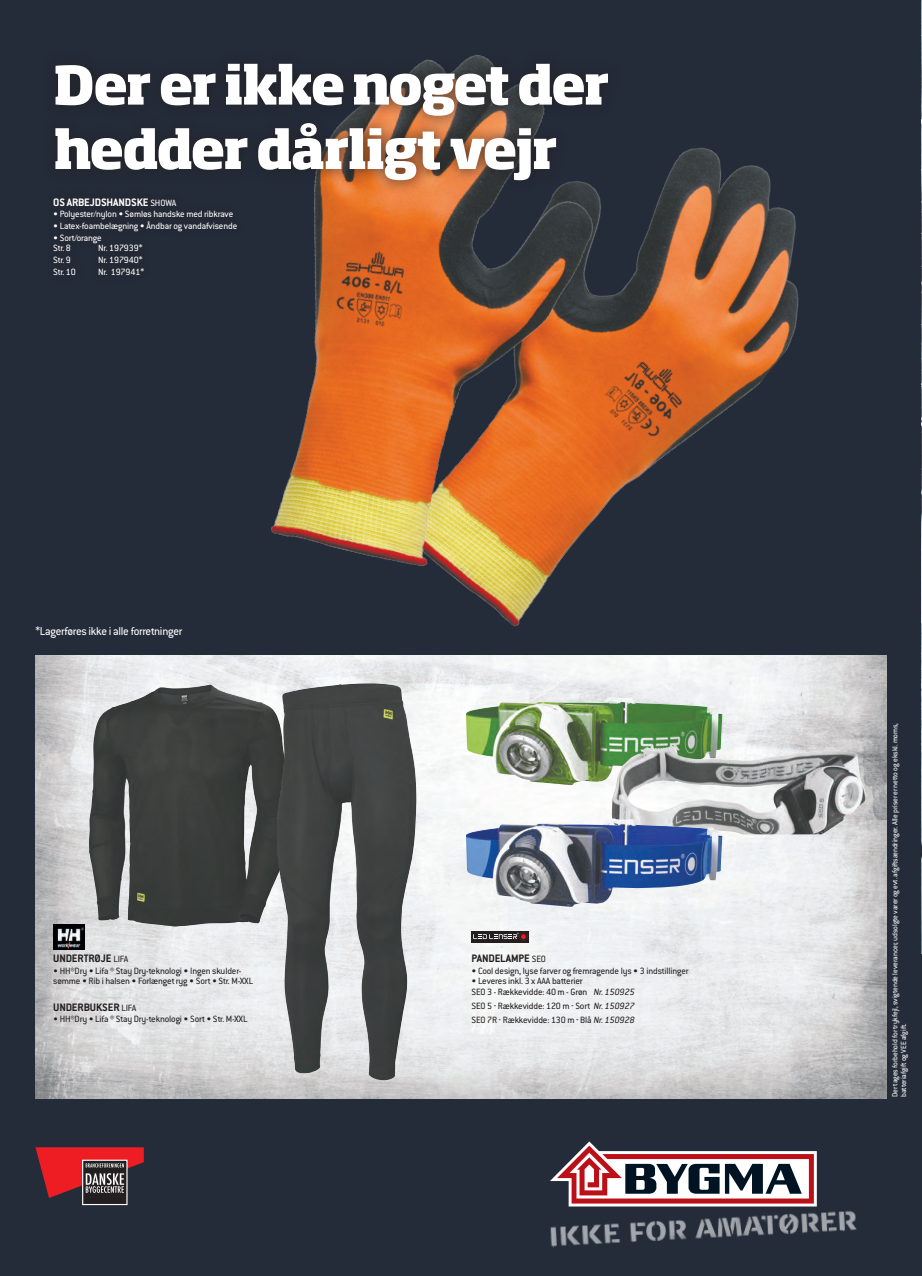
<style>
.page{position:relative;width:922px;height:1276px;background:#fff}
.page>*{position:absolute;margin:0;border:0;box-sizing:border-box;transform-origin:0 0}
.t1{font:800 52.12px/64.4px "Soho Std";letter-spacing:-.04em;color:#fff}
.t2{font:12.5px "Conduit ITC Std";letter-spacing:-.02em;color:#fff}
.t3{font:700 11.88px "Conduit ITC Std";letter-spacing:-.01em;color:#231f20}
.t4{font:700 11.88px "Conduit ITC Std";letter-spacing:-.01em;color:#fff}
.t5{font:10px/10px "Conduit ITC Std";letter-spacing:-.01em;color:#231f20}
.t6{font:10px/10px "Conduit ITC Std";letter-spacing:-.01em;color:#fff}
.t7{font:8.25px/8.8px "Conduit ITC Std";letter-spacing:-.01em;color:#fff}
.s1{font-weight:400;font-size:10px}
.s2{font-style:italic}
</style>
<div class="page">
<div style="left:0;top:0;width:921px;height:1116px;background:#242b39"></div>
<div style="left:0;top:1116px;width:921px;height:160px;background:#242b39"></div>
<hr style="left:921px;top:0;width:1px;height:953px;background:#010204">
<img style="left:35px;top:656px;width:851px;height:442px">
<img style="left:279px;top:147px;width:608px;height:509px">
<img style="left:271px;top:147px;width:413px;height:507px">
<img style="left:466px;top:696px;width:256px;height:89px">
<img style="left:611px;top:746px;width:254px;height:88px">
<img style="left:466px;top:818px;width:256px;height:89px">
<img style="left:89px;top:684px;width:121px;height:236px">
<img style="left:277px;top:683px;width:94px;height:390px">
<img style="left:53px;top:924px;width:31px;height:25px">
<div style="left:471px;top:931px;width:58px;height:11px;background:#231f20"></div>
<svg style="left:473px;top:932px;width:54px;height:8px"></svg>
<div style="left:42px;top:50px;width:579px;height:143px;background:#231f20;opacity:.75"></div>
<hr style="left:921px;top:1219px;width:1px;height:57px;background:#bb1018">
<svg style="left:550px;top:1141px;width:266px;height:65px"></svg>
<img style="left:550px;top:1210px;width:307px;height:38px">
<div style="left:83px;top:1160px;width:44px;height:44px;background:#231f20"></div>
<div style="left:82px;top:1159px;width:45px;height:46px;border:1px solid #fff"></div>
<svg style="left:35px;top:1147px;width:109px;height:51px"></svg>
<h1 class="t1" style="left:53px;top:51px;width:557px">Der er ikke noget der hedder dårligt vejr</h1>
<p class="t4" style="left:53px;top:195px;width:125px">OS ARBEJDSHANDSKE <span class="s1">SHOWA</span></p>
<p class="t6" style="left:53px;top:209px;width:181px">• Polyester/nylon • Sømløs handske med ribkrave</p>
<p class="t6" style="left:53px;top:221px;width:185px">• Latex-foambelægning • Åndbar og vandafvisende</p>
<p class="t6" style="left:53px;top:232px;width:50px">• Sort/orange<br>Str. 8</p>
<p class="t6" style="left:98px;top:242px;width:46px">Nr. 197939*</p>
<p class="t6" style="left:53px;top:254px;width:19px">Str. 9</p>
<p class="t6" style="left:98px;top:254px;width:46px">Nr. 197940*</p>
<p class="t6" style="left:53px;top:266px;width:24px">Str. 10</p>
<p class="t6" style="left:98px;top:266px;width:47px">Nr. 197941*</p>
<p class="t2" style="left:35px;top:624px;width:148px">*Lagerføres ikke i alle forretninger</p>
<p class="t3" style="left:53px;top:951px;width:77px">UNDERTRØJE <span class="s1">LIFA</span></p>
<p class="t5" style="left:53px;top:965px;width:201px">• HH®Dry • Lifa ® Stay Dry-teknologi • Ingen skulder&shy;sømme • Rib i halsen • Forlænget ryg • Sort • Str. M-XXL</p>
<p class="t3" style="left:53px;top:999px;width:85px">UNDERBUKSER <span class="s1">LIFA</span></p>
<p class="t5" style="left:53px;top:1014px;width:196px">• HH®Dry • Lifa ® Stay Dry-teknologi • Sort • Str. M-XXL</p>
<p class="t3" style="left:471px;top:951px;width:76px">PANDELAMPE <span class="s1">SEO</span></p>
<p class="t5" style="left:471px;top:965px;width:219px">• Cool design, lyse farver og fremragende lys • 3 indstillinger</p>
<p class="t5" style="left:471px;top:974px;width:165px;line-height:11.8px">• Leveres inkl. 3 x AAA batterier<br>SEO 3 - Rækkevidde: 40 m - Grøn <span class="s2">Nr. 150925</span></p>
<p class="t5" style="left:471px;top:999px;width:165px;line-height:13.5px">SEO 5 - Rækkevidde: 120 m - Sort <span class="s2">Nr. 150927<br></span>SEO 7R - Rækkevidde: 130 m - Blå <span class="s2">Nr. 150928</span></p>
<p class="t7" style="left:889px;top:1097px;width:375px;rotate:-90deg">Der tages forbehold for trykfejl, svigtende leverancer, udsolgte varer og evt. afgiftsændringer. Alle priser er netto og ekskl. moms, batteriafgift og VEE afgift.</p>
</div>
